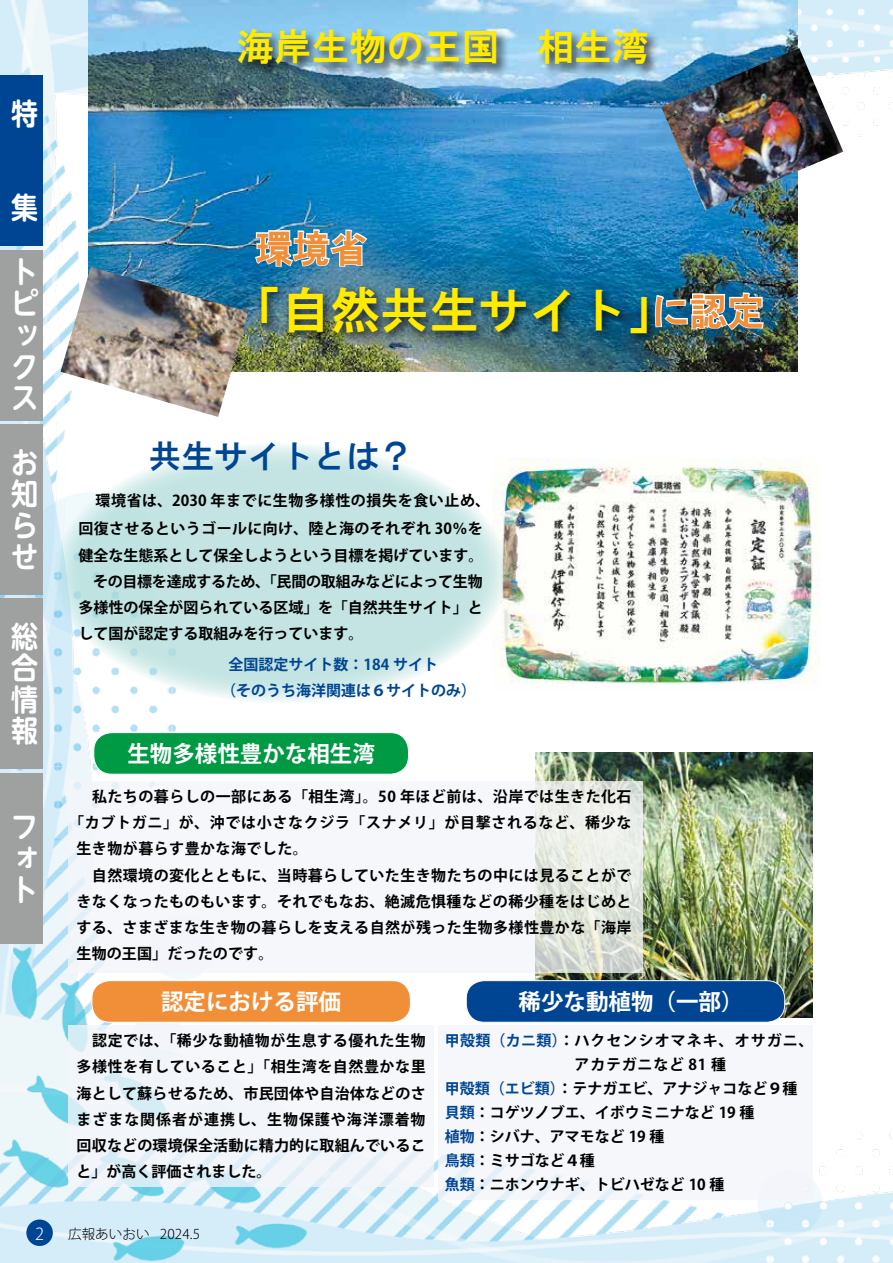
<style>
.page{position:relative;width:893px;height:1263px;background:#fff}
.page>*{position:absolute;margin:0;border:0;box-sizing:border-box;transform-origin:0 0}
.t1{font:49.5px "HG Gothic E";color:#ffea00}
.t2{font:37.5px "HG Gothic E";color:#ffea00}
.t3{font:37.5px "HG Gothic E";color:#f18e38}
.t4{font:33px "HG Gothic E";color:#004593}
.t5{font:700 30px/31.5px "UD Shin M Go Pro De";color:#fff;text-align:justify;scale:.9 1}
.t6{font:700 22.5px "Koz Go Pr 6 N";color:#fff}
.t7{font:300 16.5px "Koz Go Pro";color:#fff}
.t8{font:700 15px/26.2px "Koz Go Pr 6 N";letter-spacing:.03em;color:#000;text-align:justify}
.t9{font:700 15px "Koz Go Pr 6 N";color:#000}
.t10{font:700 15px/26.2px "Koz Go Pr 6 N";color:#004593}
.t11{font:700 15px "Koz Go Pr 6 N";letter-spacing:.07em;color:#000}
.t12{font:700 15px "Koz Go Pr 6 N";letter-spacing:.01em;color:#000}
.t13{font:700 15px "Koz Go Pr 6 N";letter-spacing:.05em;color:#000}
.t14{font:300 13.5px "Koz Go Pro";letter-spacing:.01em;color:#000}
.s1{font-size:37.5px;color:#f18e38}
.s2{color:#004593}
</style>
<div class="page">
<img style="left:0;top:0;width:893px;height:1263px">
<img style="left:535px;top:752px;width:277px;height:266px">
<img style="left:88px;top:1px;width:710px;height:371px">
<img style="left:661px;top:48px;width:182px;height:162px">
<img style="left:61px;top:267px;width:187px;height:150px">
<div style="left:256px;top:282px;width:402px;height:63px;background:#000;opacity:.75"></div>
<img style="left:654px;top:291px;width:111px;height:40px">
<div style="left:236px;top:27px;width:424px;height:51px;background:#000;opacity:.75"></div>
<svg style="left:254px;top:228px;width:115px;height:40px"></svg>
<img style="left:492px;top:459px;width:329px;height:232px">
<svg style="left:54px;top:443px;width:453px;height:261px;background:#c8e6e4"></svg>
<div style="left:94px;top:733px;width:314px;height:41px;background:#094;border-radius:18px"></div>
<div style="left:94px;top:732px;width:315px;height:42px;border:1px solid #fff;border-radius:18px"></div>
<svg style="left:68px;top:781px;width:574px;height:191px;fill:#f6f7fb"></svg>
<div style="left:92px;top:981px;width:318px;height:41px;background:#f18e38;border-radius:18px"></div>
<div style="left:92px;top:980px;width:319px;height:42px;border:1px solid #fff;border-radius:18px"></div>
<div style="left:68px;top:1026px;width:366px;height:161px;background:#f4f5fa"></div>
<div style="left:438px;top:1026px;width:375px;height:174px;background:#f4f5fa"></div>
<div style="left:466px;top:981px;width:319px;height:41px;background:#004593;border-radius:18px"></div>
<div style="left:466px;top:980px;width:319px;height:42px;border:1px solid #fff;border-radius:18px"></div>
<div style="left:26px;top:1219px;width:27px;height:27px;background:#004593;border-radius:50%"></div>
<div style="left:0;top:76px;width:43px;height:170px;background:#004593"></div>
<div style="left:0;top:250px;width:43px;height:170px;background:#9fa0a0"></div>
<div style="left:0;top:424px;width:43px;height:170px;background:#9fa0a0"></div>
<div style="left:0;top:599px;width:43px;height:170px;background:#9fa0a0"></div>
<div style="left:0;top:773px;width:43px;height:170px;background:#9fa0a0"></div>
<h3 class="t5" style="left:11px;top:96px;width:31px">特</h3>
<h3 class="t5" style="left:11px;top:174px;width:31px;line-height:64.2px">集ト</h3>
<h3 class="t5" style="left:11px;top:286px;width:32px">ピックス</h3>
<h3 class="t5" style="left:11px;top:445px;width:30px">お知らせ</h3>
<h3 class="t5" style="left:11px;top:619px;width:31px">総合情報</h3>
<h3 class="t5" style="left:11px;top:809px;width:30px">フォト</h3>
<h2 class="t2" style="left:237px;top:28px;width:414px">海岸生物の王国　相生湾</h2>
<h2 class="t3" style="left:255px;top:229px;width:114px">環境省</h2>
<h1 class="t1" style="left:231px;top:286px;width:535px">「自然共生サイト」<span class="s1">に認定</span></h1>
<h3 class="t4" style="left:149px;top:439px;width:266px">共生サイトとは？</h3>
<p class="t8" style="left:78px;top:487px;width:413px;line-height:28.2px;text-indent:17px">環境省は、2030 年までに生物多様性の損失を食い止め、回復させるというゴールに向け、陸と海のそれぞれ 30％を</p>
<p class="t8" style="left:78px;top:542px;width:407px">健全な生態系として保全しようという目標を掲げています。　その目標を達成するため、「民間の取組みなどによって生物多様性の保全が図られている区域」を「自然共生サイト」として国が認定する取組みを行っています。</p>
<p class="t10" style="left:221px;top:652px;width:256px;text-indent:8px">全国認定サイト数：184 サイト<br>（そのうち海洋関連は６サイトのみ）</p>
<h3 class="t6" style="left:127px;top:741px;width:249px">生物多様性豊かな相生湾</h3>
<p class="t8" style="left:77px;top:783px;width:557px">　私たちの暮らしの一部にある「相生湾」。50 年ほど前は、沿岸では生きた化石</p>
<p class="t8" style="left:69px;top:810px;width:564px">「カブトガニ」が、沖では小さなクジラ「スナメリ」が目撃されるなど、稀少な</p>
<p class="t8" style="left:77px;top:836px;width:233px">生き物が暮らす豊かな海でした。</p>
<p class="t8" style="left:77px;top:862px;width:556px">　自然環境の変化とともに、当時暮らしていた生き物たちの中には見ることがで</p>
<p class="t8" style="left:77px;top:888px;width:556px">きなくなったものもいます。それでもなお、絶滅危惧種などの稀少種をはじめと</p>
<p class="t8" style="left:77px;top:915px;width:556px">する、さまざまな生き物の暮らしを支える自然が残った生物多様性豊かな「海岸</p>
<p class="t12" style="left:77px;top:945px;width:198px">生物の王国」だったのです。</p>
<h3 class="t6" style="left:519px;top:989px;width:226px">稀少な動植物（一部）</h3>
<h3 class="t6" style="left:161px;top:989px;width:181px">認定における評価</h3>
<p class="t8" style="left:77px;top:1028px;width:351px">　認定では、「稀少な動植物が生息する優れた生物多様性を有していること」「相生湾を自然豊かな里海として蘇らせるため、市民団体や自治体などのさまざまな関係者が連携し、生物保護や海洋漂着物回収などの環境保全活動に精力的に取組んでいること」が高く評価されました。</p>
<p class="t11" style="left:445px;top:1032px;width:370px"><span class="s2">甲殻類（カニ類）</span>：ハクセンシオマネキ、オサガニ、</p>
<p class="t13" style="left:575px;top:1056px;width:153px">アカテガニなど 81 種</p>
<p class="t9" style="left:445px;top:1080px;width:354px"><span class="s2">甲殻類（エビ類）</span>：テナガエビ、アナジャコなど９種</p>
<p class="t9" style="left:445px;top:1104px;width:311px"><span class="s2">貝類</span>：コゲツノブエ、イボウミニナなど 19 種</p>
<p class="t9" style="left:445px;top:1128px;width:221px"><span class="s2">植物</span>：シバナ、アマモなど 19 種</p>
<p class="t9" style="left:445px;top:1152px;width:151px"><span class="s2">鳥類</span>：ミサゴなど４種</p>
<p class="t9" style="left:445px;top:1176px;width:281px"><span class="s2">魚類</span>：ニホンウナギ、トビハゼなど 10 種</p>
<p class="t7" style="left:35px;top:1223px;width:10px">2</p>
<p class="t14" style="left:68px;top:1225px;width:134px">広報あいおい 2024.5</p>
</div>
